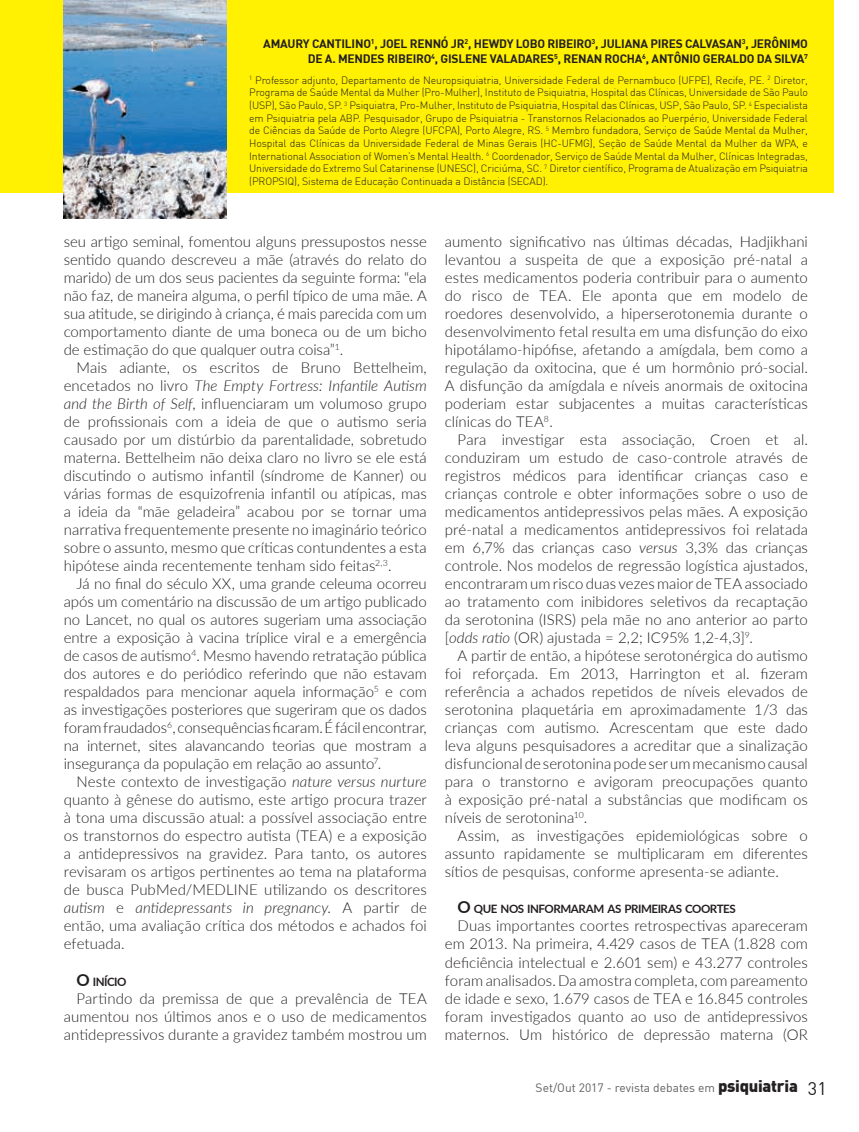
<style>
.page{position:relative;width:859px;height:1132px;background:#fff}
.page>*{position:absolute;margin:0;border:0;box-sizing:border-box;transform-origin:0 0}
.t1{font:300 15px/18px "Lato";color:#231f20;text-align:justify}
.t2{font:700 12px/14.4px "DIN";letter-spacing:-.02em;color:#231f20;text-align:right}
.t3{font:12px "DIN";color:#616164}
.t4{font:700 11.55px "Lato";letter-spacing:-.04em;color:#231f20}
.t5{font:300 10.5px/12.6px "DIN";letter-spacing:-.01em;color:#231f20;text-align:justify}
.s1{font-style:italic}
.s2{font-size:16.5px}
.s3{font-weight:900;font-size:16.5px;color:#231f20}
.s4{font-size:18px;color:#231f20}
</style>
<div class="page">
<div style="left:0;top:0;width:833px;height:192px;background:#fff101"></div>
<img style="left:64px;top:0;width:163px;height:218px">
<p class="t2" style="left:263px;top:37px;width:546px">AMAURY CANTILINO<sup>1</sup>, JOEL RENNÓ JR<sup>2</sup>, HEWDY LOBO RIBEIRO<sup>3</sup>, JULIANA PIRES CALVASAN<sup>3</sup>, JERÔNIMO<br>DE A. MENDES RIBEIRO<sup>4</sup>, GISLENE VALADARES<sup>5</sup>, RENAN ROCHA<sup>6</sup>, ANTÔNIO GERALDO DA SILVA<sup>7</sup></p>
<p class="t5" style="left:249px;top:74px;width:560px"><sup>1</sup> Professor adjunto, Departamento de Neuropsiquiatria, Universidade Federal de Pernambuco (UFPE), Recife, PE. <sup>2</sup> Diretor, Programa de Saúde Mental da Mulher (Pro-Mulher), Instituto de Psiquiatria, Hospital das Clínicas, Universidade de São Paulo (USP), São Paulo, SP. <sup>3</sup> Psiquiatra, Pro-Mulher, Instituto de Psiquiatria, Hospital das Clínicas, USP, São Paulo, SP. <sup>4</sup> Especialista em Psiquiatria pela ABP. Pesquisador, Grupo de Psiquiatria - Transtornos Relacionados ao Puerpério, Universidade Federal de Ciências da Saúde de Porto Alegre (UFCPA), Porto Alegre, RS. <sup>5</sup> Membro fundadora, Serviço de Saúde Mental da Mulher, Hospital das Clínicas da Universidade Federal de Minas Gerais (HC-UFMG), Seção de Saúde Mental da Mulher da WPA, e International Association of Women’s Mental Health. <sup>6</sup> Coordenador, Serviço de Saúde Mental da Mulher, Clínicas Integradas, Universidade do Extremo Sul Catarinense (UNESC), Criciúma, SC. <sup>7</sup> Diretor científico, Programa de Atualização em Psiquiatria (PROPSIQ), Sistema de Educação Continuada a Distância (SECAD).</p>
<p class="t1" style="left:64px;top:232px;width:365px">seu artigo seminal, fomentou alguns pressupostos nesse sentido quando descreveu a mãe (através do relato do marido) de um dos seus pacientes da seguinte forma: “ela não faz, de maneira alguma, o perfil típico de uma mãe. A sua atitude, se dirigindo à criança, é mais parecida com um comportamento diante de uma boneca ou de um bicho de estimação do que qualquer outra coisa”<sup>1</sup>.</p>
<p class="t1" style="left:64px;top:358px;width:365px;text-indent:13px">Mais adiante, os escritos de Bruno Bettelheim, encetados no livro <span class="s1">The Empty Fortress: Infantile Autism and the Birth of Self</span>, influenciaram um volumoso grupo de profissionais com a ideia de que o autismo seria causado por um distúrbio da parentalidade, sobretudo materna. Bettelheim não deixa claro no livro se ele está discutindo o autismo infantil (síndrome de Kanner) ou várias formas de esquizofrenia infantil ou atípicas, mas a ideia da “mãe geladeira” acabou por se tornar uma narrativa frequentemente presente no imaginário teórico sobre o assunto, mesmo que críticas contundentes a esta hipótese ainda recentemente tenham sido feitas<sup>2,3</sup>.</p>
<p class="t1" style="left:64px;top:574px;width:365px;text-indent:13px">Já no final do século XX, uma grande celeuma ocorreu após um comentário na discussão de um artigo publicado no Lancet, no qual os autores sugeriam uma associação entre a exposição à vacina tríplice viral e a emergência de casos de autismo<sup>4</sup>. Mesmo havendo retratação pública dos autores e do periódico referindo que não estavam respaldados para mencionar aquela informação<sup>5</sup> e com as investigações posteriores que sugeriram que os dados foram fraudados<sup>6</sup>, consequências ficaram. É fácil encontrar, na internet, sites alavancando teorias que mostram a insegurança da população em relação ao assunto<sup>7</sup>.</p>
<p class="t1" style="left:64px;top:772px;width:365px;text-indent:13px">Neste contexto de investigação <span class="s1">nature versus nurture </span>quanto à gênese do autismo, este artigo procura trazer à tona uma discussão atual: a possível associação entre os transtornos do espectro autista (TEA) e a exposição a antidepressivos na gravidez. Para tanto, os autores revisaram os artigos pertinentes ao tema na plataforma de busca PubMed/MEDLINE utilizando os descritores <span class="s1">autism</span> e <span class="s1">antidepressants in pregnancy</span>. A partir de então, uma avaliação crítica dos métodos e achados foi efetuada.</p>
<p class="t4" style="left:77px;top:972px;width:52px"><span class="s2">O</span> INÍCIO</p>
<p class="t1" style="left:64px;top:988px;width:365px;text-indent:13px">Partindo da premissa de que a prevalência de TEA aumentou nos últimos anos e o uso de medicamentos antidepressivos durante a gravidez também mostrou um</p>
<p class="t1" style="left:445px;top:232px;width:365px">aumento significativo nas últimas décadas, Hadjikhani levantou a suspeita de que a exposição pré-natal a estes medicamentos poderia contribuir para o aumento do risco de TEA. Ele aponta que em modelo de roedores desenvolvido, a hiperserotonemia durante o desenvolvimento fetal resulta em uma disfunção do eixo hipotálamo-hipófise, afetando a amígdala, bem como a regulação da oxitocina, que é um hormônio pró-social.<br>A disfunção da amígdala e níveis anormais de oxitocina poderiam estar subjacentes a muitas características clínicas do TEA<sup>8</sup>.</p>
<p class="t1" style="left:445px;top:430px;width:365px;text-indent:13px">Para investigar esta associação, Croen et al. conduziram um estudo de caso-controle através de registros médicos para identificar crianças caso e crianças controle e obter informações sobre o uso de medicamentos antidepressivos pelas mães. A exposição pré-natal a medicamentos antidepressivos foi relatada em 6,7% das crianças caso <span class="s1">versus</span> 3,3% das crianças controle. Nos modelos de regressão logística ajustados, encontraram um risco duas vezes maior de TEA associado ao tratamento com inibidores seletivos da recaptação da serotonina (ISRS) pela mãe no ano anterior ao parto [<span class="s1">odds ratio</span> (OR) ajustada = 2,2; IC95% 1,2-4,3]<sup>9</sup>.</p>
<p class="t1" style="left:445px;top:646px;width:365px;text-indent:13px">A partir de então, a hipótese serotonérgica do autismo foi reforçada. Em 2013, Harrington et al. fizeram referência a achados repetidos de níveis elevados de serotonina plaquetária em aproximadamente 1/3 das crianças com autismo. Acrescentam que este dado leva alguns pesquisadores a acreditar que a sinalização disfuncional de serotonina pode ser um mecanismo causal para o transtorno e avigoram preocupações quanto à exposição pré-natal a substâncias que modificam os níveis de serotonina<sup>10</sup>.</p>
<p class="t1" style="left:445px;top:826px;width:365px;text-indent:13px">Assim, as investigações epidemiológicas sobre o assunto rapidamente se multiplicaram em diferentes sítios de pesquisas, conforme apresenta-se adiante.</p>
<p class="t4" style="left:458px;top:900px;width:280px"><span class="s2">O</span> QUE NOS I NFORMARAM AS PRI MEI RAS COORTES</p>
<p class="t1" style="left:445px;top:916px;width:365px;text-indent:13px">Duas importantes coortes retrospectivas apareceram em 2013. Na primeira, 4.429 casos de TEA (1.828 com deficiência intelectual e 2.601 sem) e 43.277 controles foram analisados. Da amostra completa, com pareamento de idade e sexo, 1.679 casos de TEA e 16.845 controles foram investigados quanto ao uso de antidepressivos maternos. Um histórico de depressão materna (OR</p>
<p class="t3" style="left:536px;top:1082px;width:293px">Set/Out 2017 - revista debates em <span class="s3">psiquiatria</span> <span class="s4">31</span></p>
</div>
